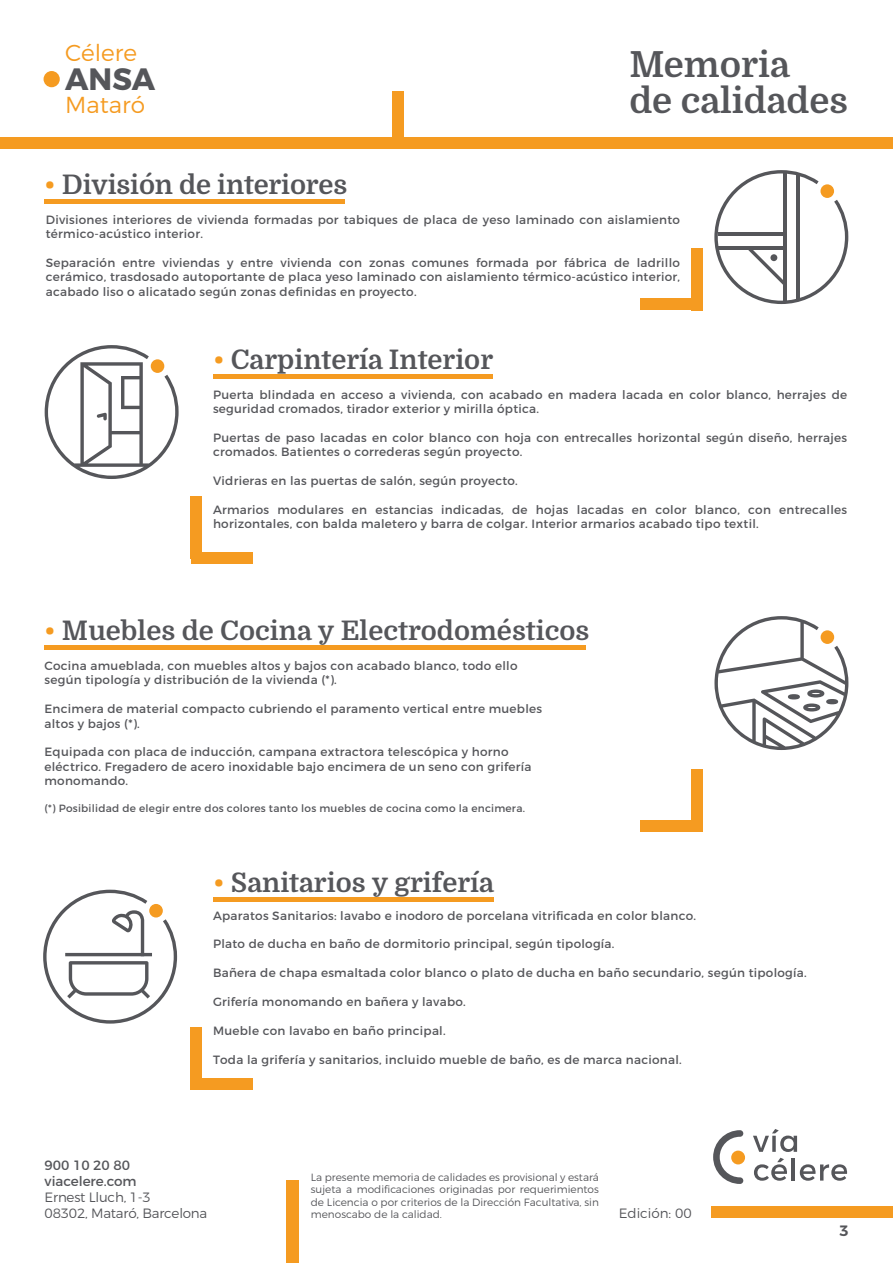
<style>
.page{position:relative;width:893px;height:1263px;background:#fff}
.page>*{position:absolute;margin:0;border:0;box-sizing:border-box;transform-origin:0 0}
.t1{font:700 36px/36px "Domine";color:#55565a}
.t2{font:700 30.9px "Montserrat";color:#55565a}
.t3{font:700 27px "Domine";color:#55565a}
.t4{font:300 23.1px "Montserrat";color:#f59b21}
.t5{font:600 15px "Montserrat";color:#55565a}
.t6{font:300 13.5px/16.2px "Montserrat";letter-spacing:-.015em;color:#55565a}
.t7{font:13.5px/16.2px "Montserrat";color:#55565a}
.t8{font:12px/14.4px "Montserrat";letter-spacing:.02em;color:#55565a}
.t9{font:300 10.5px/12.6px "Montserrat";color:#55565a;text-align:justify}
.t10{font:10.5px "Montserrat";letter-spacing:.02em;color:#55565a}
.s1{color:#f59b21}
</style>
<div class="page">
<div style="left:0;top:137px;width:893px;height:12px;background:#f59b21"></div>
<div style="left:712px;top:1206px;width:181px;height:12px;background:#f59b21"></div>
<div style="left:392px;top:92px;width:12px;height:46px;background:#f59b21"></div>
<div style="left:287px;top:1181px;width:12px;height:82px;background:#f59b21"></div>
<div style="left:190px;top:1027px;width:12px;height:62px;background:#f59b21"></div>
<div style="left:190px;top:1078px;width:62px;height:11px;background:#f59b21"></div>
<div style="left:190px;top:496px;width:12px;height:62px;background:#f59b21"></div>
<div style="left:190px;top:552px;width:62px;height:11px;background:#f59b21"></div>
<div style="left:640px;top:299px;width:62px;height:11px;background:#f59b21"></div>
<div style="left:691px;top:248px;width:11px;height:62px;background:#f59b21"></div>
<hr style="left:213px;top:375px;width:280px;height:4px;background:#f59b21">
<svg style="left:44px;top:345px;width:135px;height:134px"></svg>
<div style="left:213px;top:897px;width:281px;height:5px;background:#f59b21"></div>
<svg style="left:714px;top:170px;width:134px;height:134px"></svg>
<div style="left:770px;top:254px;width:7px;height:7px;background:#55565a;border-radius:50%"></div>
<hr style="left:45px;top:200px;width:300px;height:4px;background:#f59b21">
<div style="left:640px;top:820px;width:62px;height:11px;background:#f59b21"></div>
<div style="left:691px;top:769px;width:11px;height:62px;background:#f59b21"></div>
<hr style="left:45px;top:646px;width:541px;height:4px;background:#f59b21">
<svg style="left:43px;top:890px;width:134px;height:134px"></svg>
<svg style="left:714px;top:616px;width:134px;height:134px"></svg>
<div style="left:826px;top:699px;width:12px;height:5px;background:#55565a;border-radius:50%"></div>
<div style="left:788px;top:694px;width:12px;height:5px;background:#55565a;border-radius:50%"></div>
<svg style="left:753px;top:1129px;width:44px;height:23px"></svg>
<svg style="left:754px;top:1158px;width:33px;height:23px"></svg>
<hr style="left:792px;top:1158px;width:3px;height:22px;background:#55565a">
<svg style="left:800px;top:1164px;width:47px;height:17px"></svg>
<div style="left:731px;top:1150px;width:14px;height:14px;background:#f59b21;border-radius:50%"></div>
<svg style="left:713px;top:1130px;width:30px;height:54px"></svg>
<div style="left:44px;top:71px;width:16px;height:16px;background:#f59b21;border-radius:50%"></div>
<h3 class="t4" style="left:65px;top:39px;width:73px">Célere</h3>
<h2 class="t2" style="left:65px;top:60px;width:91px">ANSA</h2>
<h3 class="t4" style="left:65px;top:91px;width:81px">Mataró</h3>
<h1 class="t1" style="left:629px;top:47px;width:220px">Memoria<br>de calidades</h1>
<h3 class="t3" style="left:45px;top:170px;width:304px"><span class="s1">•</span> División de interiores</h3>
<p class="t8" style="left:46px;top:212px;width:636px">Divisiones interiores de vivienda formadas por tabiques de placa de yeso laminado con aislamiento térmico-acústico interior.</p>
<p class="t8" style="left:46px;top:255px;width:636px;text-align:justify">Separación entre viviendas y entre vivienda con zonas comunes formada por fábrica de ladrillo cerámico, trasdosado autoportante de placa yeso laminado con aislamiento térmico-acústico interior, acabado liso o alicatado según zonas definidas en proyecto.</p>
<h3 class="t3" style="left:213px;top:345px;width:281px"><span class="s1">•</span> Carpintería Interior</h3>
<p class="t8" style="left:213px;top:387px;width:636px">Puerta blindada en acceso a vivienda, con acabado en madera lacada en color blanco, herrajes de seguridad cromados, tirador exterior y mirilla óptica.</p>
<p class="t8" style="left:213px;top:430px;width:636px">Puertas de paso lacadas en color blanco con hoja con entrecalles horizontal según diseño, herrajes cromados. Batientes o correderas según proyecto.</p>
<p class="t8" style="left:213px;top:474px;width:306px">Vidrieras en las puertas de salón, según proyecto.</p>
<p class="t8" style="left:213px;top:502px;width:636px">Armarios modulares en estancias indicadas, de hojas lacadas en color blanco, con entrecalles horizontales, con balda maletero y barra de colgar. Interior armarios acabado tipo textil.</p>
<h3 class="t3" style="left:45px;top:616px;width:546px"><span class="s1">•</span> Muebles de Cocina y Electrodomésticos</h3>
<p class="t8" style="left:45px;top:658px;width:474px">Cocina amueblada, con muebles altos y bajos con acabado blanco, todo ello según tipología y distribución de la vivienda (*).</p>
<p class="t8" style="left:45px;top:702px;width:499px">Encimera de material compacto cubriendo el paramento vertical entre muebles altos y bajos (*).</p>
<p class="t8" style="left:45px;top:745px;width:489px">Equipada con placa de inducción, campana extractora telescópica y horno eléctrico. Fregadero de acero inoxidable bajo encimera de un seno con grifería monomando.</p>
<p class="t10" style="left:45px;top:802px;width:482px">(*) Posibilidad de elegir entre dos colores tanto los muebles de cocina como la encimera.</p>
<h3 class="t3" style="left:213px;top:868px;width:282px"><span class="s1">•</span> Sanitarios y grifería</h3>
<p class="t8" style="left:213px;top:908px;width:485px">Aparatos Sanitarios: lavabo e inodoro de porcelana vitrificada en color blanco.</p>
<p class="t8" style="left:213px;top:937px;width:403px">Plato de ducha en baño de dormitorio principal, según tipología.</p>
<p class="t8" style="left:213px;top:966px;width:595px">Bañera de chapa esmaltada color blanco o plato de ducha en baño secundario, según tipología.</p>
<p class="t8" style="left:213px;top:994px;width:254px">Grifería monomando en bañera y lavabo.</p>
<p class="t8" style="left:213px;top:1023px;width:234px">Mueble con lavabo en baño principal.</p>
<p class="t8" style="left:213px;top:1052px;width:470px">Toda la grifería y sanitarios, incluido mueble de baño, es de marca nacional.</p>
<p class="t7" style="left:45px;top:1157px;width:94px">900 10 20 80 viacelere.com</p>
<p class="t6" style="left:45px;top:1189px;width:164px">Ernest Lluch, 1-3<br>08302, Mataró, Barcelona</p>
<p class="t9" style="left:311px;top:1170px;width:290px">La presente memoria de calidades es provisional y estará sujeta a modificaciones originadas por requerimientos de Licencia o por criterios de la Dirección Facultativa, sin menoscabo de la calidad.</p>
<p class="t6" style="left:619px;top:1205px;width:74px">Edición: 00</p>
<p class="t5" style="left:839px;top:1221px;width:11px">3</p>
</div>
